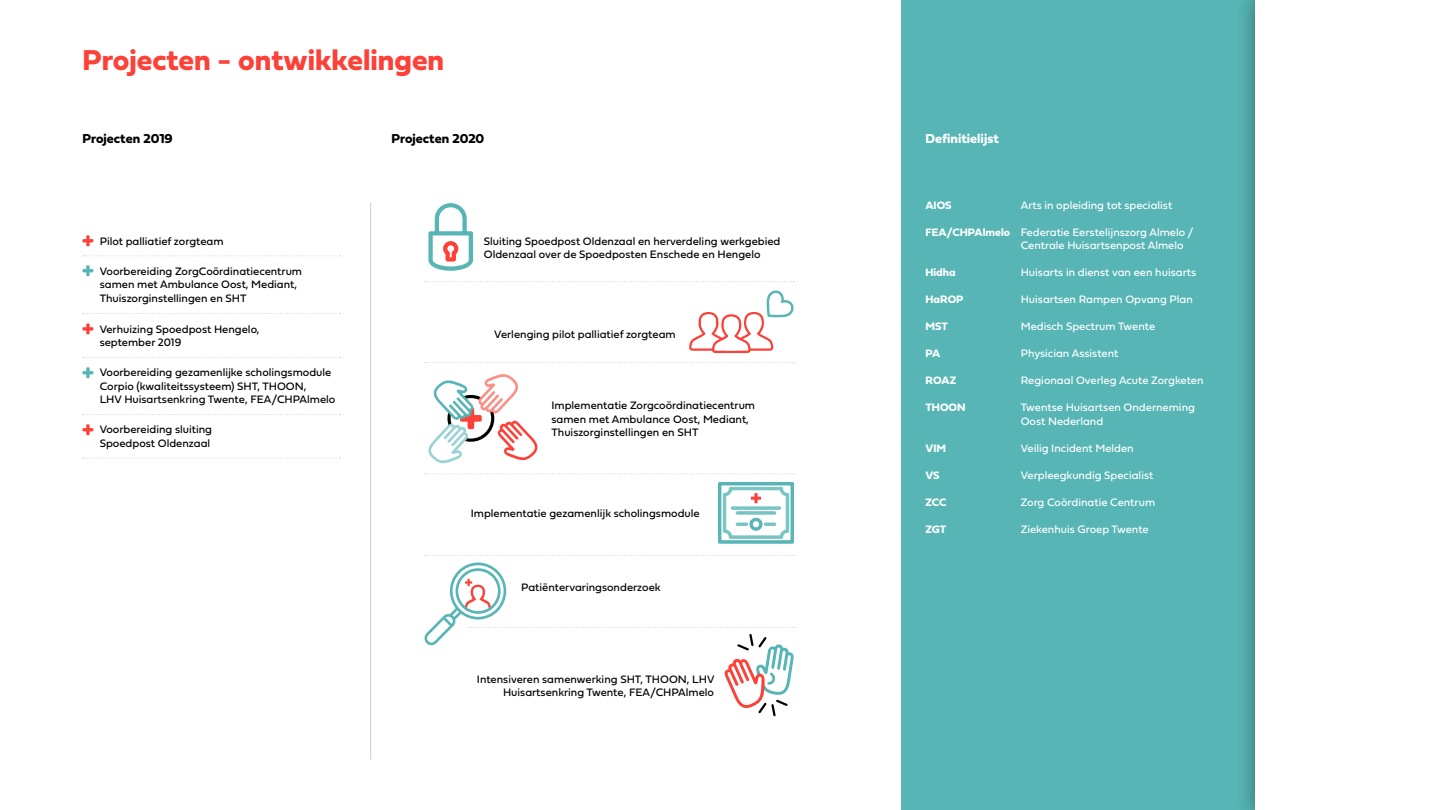
<style>
.page{position:relative;width:1440px;height:810px;background:#fff}
.page>*{position:absolute;margin:0;border:0;box-sizing:border-box;transform-origin:0 0}
.t1{font:30px "Fieldwork Geo Bold";color:#fc4238}
.t2{font:13.5px "Fieldwork Geo Bold";color:#000}
.t3{font:13.5px "Fieldwork Geo Bold";color:#fff}
.t4{font:11.25px/13.5px "Fieldwork Geo Regular";color:#000}
.t5{font:11.25px/13.5px "Fieldwork Geo Regular";color:#fff}
.t6{font:11.25px "Fieldwork Geo Bold";color:#fff}
.s1{font-family:"Fieldwork Geo Bold"}
</style>
<div class="page">
<hr style="left:370px;top:203px;width:1px;height:557px;background:#ccc">
<div style="left:902px;top:0;width:370px;height:810px;background:#57b5b5"></div>
<div style="left:1236px;top:0;width:204px;height:810px;background:#000;opacity:.3"></div>
<div style="left:1256px;top:0;width:184px;height:810px;background:#fff"></div>
<svg style="left:428px;top:374px;width:110px;height:90px"></svg>
<svg style="left:425px;top:281px;width:369px;height:1px"></svg>
<svg style="left:425px;top:362px;width:369px;height:1px"></svg>
<svg style="left:83px;top:255px;width:257px;height:1px"></svg>
<svg style="left:83px;top:313px;width:257px;height:1px"></svg>
<svg style="left:83px;top:357px;width:257px;height:1px"></svg>
<svg style="left:83px;top:414px;width:257px;height:1px"></svg>
<svg style="left:83px;top:458px;width:257px;height:1px"></svg>
<svg style="left:425px;top:555px;width:369px;height:1px"></svg>
<svg style="left:425px;top:473px;width:369px;height:1px"></svg>
<svg style="left:83px;top:235px;width:10px;height:11px"></svg>
<svg style="left:83px;top:265px;width:10px;height:11px"></svg>
<svg style="left:83px;top:323px;width:10px;height:11px"></svg>
<svg style="left:83px;top:367px;width:10px;height:11px"></svg>
<svg style="left:83px;top:424px;width:10px;height:11px"></svg>
<svg style="left:718px;top:482px;width:76px;height:62px"></svg>
<svg style="left:428px;top:203px;width:45px;height:68px"></svg>
<svg style="left:425px;top:563px;width:369px;height:154px"></svg>
<svg style="left:689px;top:290px;width:105px;height:63px"></svg>
<h1 class="t1" style="left:82px;top:37px;width:363px">Projecten - ontwikkelingen</h1>
<p class="t2" style="left:83px;top:127px;width:92px">Projecten 2019</p>
<p class="t2" style="left:392px;top:127px;width:94px">Projecten 2020</p>
<p class="t3" style="left:926px;top:127px;width:75px">Definitielijst</p>
<p class="t4" style="left:100px;top:234px;width:125px">Pilot palliatief zorgteam</p>
<p class="t4" style="left:100px;top:264px;width:204px">Voorbereiding ZorgCoördinatiecentrum samen met Ambulance Oost, Mediant,<br>Thuiszorginstellingen en SHT</p>
<p class="t4" style="left:100px;top:322px;width:161px">Verhuizing Spoedpost Hengelo, september 2019</p>
<p class="t4" style="left:100px;top:365px;width:237px">Voorbereiding gezamenlijke scholingsmodule<br>Corpio (kwaliteitssysteem) SHT, THOON,<br>LHV Huisartsenkring Twente, FEA/CHPAlmelo</p>
<p class="t4" style="left:100px;top:422px;width:114px">Voorbereiding sluiting<br>Spoedpost Oldenzaal</p>
<p class="t4" style="left:484px;top:234px;width:298px">Sluiting Spoedpost Oldenzaal en herverdeling werkgebied<br>Oldenzaal over de Spoedposten Enschede en Hengelo</p>
<p class="t4" style="left:494px;top:327px;width:183px">Verlenging pilot palliatief zorgteam</p>
<p class="t4" style="left:552px;top:398px;width:205px">Implementatie Zorgcoördinatiecentrum samen met Ambulance Oost, Mediant,<br>Thuiszorginstellingen en SHT</p>
<p class="t4" style="left:471px;top:506px;width:230px">Implementatie gezamenlijk scholingsmodule</p>
<p class="t4" style="left:521px;top:580px;width:141px">Patiëntervaringsonderzoek</p>
<p class="t4" style="left:477px;top:672px;width:239px;text-align:right">Intensiveren samenwerking SHT, THOON, LHV<br>Huisartsenkring Twente, FEA/CHPAlmelo</p>
<p class="t6" style="left:926px;top:196px;width:28px">AIOS</p>
<p class="t5" style="left:1021px;top:198px;width:153px">Arts in opleiding tot specialist</p>
<p class="t5" style="left:1021px;top:225px;width:174px;text-indent:-95px"><span class="s1">FEA/CHPAlmelo</span> Federatie Eerstelijnszorg Almelo /<br>Centrale Huisartsenpost Almelo</p>
<p class="t6" style="left:926px;top:264px;width:32px">Hidha</p>
<p class="t5" style="left:1021px;top:265px;width:177px">Huisarts in dienst van een huisarts</p>
<p class="t6" style="left:925px;top:291px;width:40px">HaROP</p>
<p class="t5" style="left:1021px;top:292px;width:174px">Huisartsen Rampen Opvang Plan</p>
<p class="t6" style="left:925px;top:318px;width:24px">MST</p>
<p class="t5" style="left:1021px;top:319px;width:136px">Medisch Spectrum Twente</p>
<p class="t6" style="left:925px;top:345px;width:16px">PA</p>
<p class="t5" style="left:1021px;top:346px;width:99px">Physician Assistent</p>
<p class="t6" style="left:925px;top:372px;width:32px">ROAZ</p>
<p class="t5" style="left:1021px;top:373px;width:184px">Regionaal Overleg Acute Zorgketen</p>
<p class="t6" style="left:925px;top:399px;width:42px">THOON</p>
<p class="t5" style="left:1021px;top:400px;width:176px">Twentse Huisartsen Onderneming<br>Oost Nederland</p>
<p class="t6" style="left:925px;top:439px;width:22px">VIM</p>
<p class="t5" style="left:1021px;top:441px;width:115px">Veilig Incident Melden</p>
<p class="t6" style="left:925px;top:466px;width:16px">VS</p>
<p class="t5" style="left:1021px;top:468px;width:134px">Verpleegkundig Specialist</p>
<p class="t6" style="left:925px;top:493px;width:22px">ZCC</p>
<p class="t5" style="left:1021px;top:495px;width:136px">Zorg Coördinatie Centrum</p>
<p class="t6" style="left:925px;top:520px;width:22px">ZGT</p>
<p class="t5" style="left:1021px;top:522px;width:130px">Ziekenhuis Groep Twente</p>
</div>
